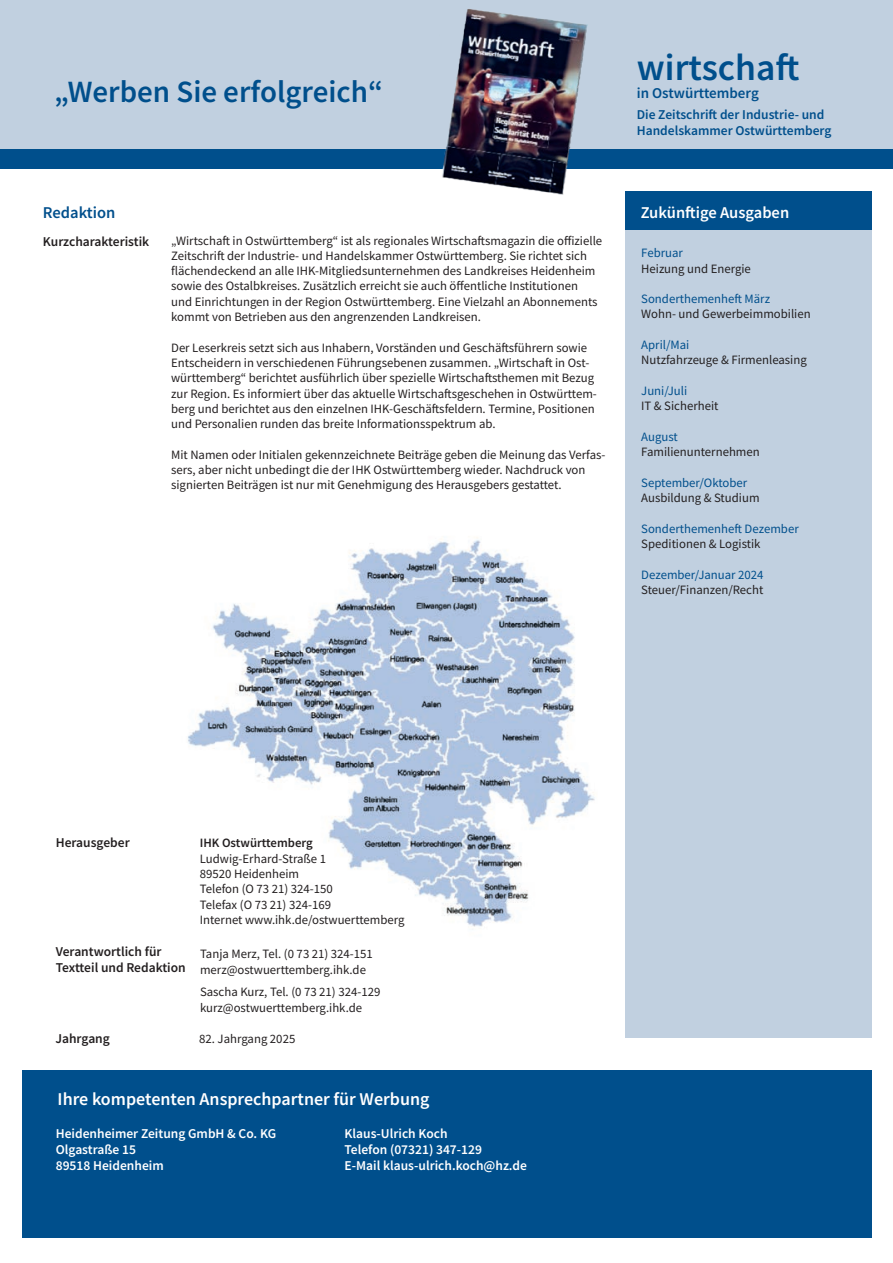
<style>
.page{position:relative;width:893px;height:1263px;background:#fff}
.page>*{position:absolute;margin:0;border:0;box-sizing:border-box;transform-origin:0 0}
.t1{font:600 37.5px "Source Sans Pro";color:#004f8c}
.t2{font:600 30.9px "Source Sans Pro";color:#004f8c}
.t3{font:600 18px "Source Sans Pro";color:#fff}
.t4{font:600 16.5px "Source Sans Pro";color:#fff}
.t5{font:600 16.5px "Source Sans Pro";color:#004f8c}
.t6{font:600 15px "Source Sans Pro";color:#004f8c}
.t7{font:600 13.5px/16.2px "Source Sans Pro";color:#fff}
.t8{font:600 13.5px/16.2px "Source Sans Pro";color:#231f20}
.t9{font:600 13.5px/16.2px "Source Sans Pro";color:#004f8c}
.t10{font:12.75px/15.3px "Source Sans Pro";color:#231f20}
.t11{font:12.75px "Source Sans Pro";color:#004f8c}
.t12{font:600 12.75px "Source Sans Pro";color:#231f20}
</style>
<div class="page">
<div style="left:0;top:0;width:893px;height:149px;background:#c1d0e0"></div>
<img style="left:188px;top:537px;width:407px;height:390px">
<div style="left:625px;top:228px;width:247px;height:809px;background:#c1d0e0"></div>
<div style="left:625px;top:191px;width:247px;height:39px;background:#004f8c"></div>
<div style="left:22px;top:1070px;width:850px;height:167px;background:#004f8c"></div>
<div style="left:0;top:149px;width:893px;height:19px;background:#004f8c"></div>
<img style="left:424px;top:9px;width:178px;height:186px">
<h2 class="t2" style="left:54px;top:72px;width:331px">„Werben Sie erfolgreich“</h2>
<p class="t5" style="left:43px;top:202px;width:74px">Redaktion</p>
<p class="t8" style="left:43px;top:233px;width:108px">Kurzcharakteristik</p>
<p class="t10" style="left:171px;top:233px;width:433px">„Wirtschaft in Ostwürttemberg“ ist als regionales Wirtschaftsmagazin die offizielle Zeitschrift der Industrie- und Handelskammer Ostwürttemberg. Sie richtet sich flächendeckend an alle IHK-Mitgliedsunternehmen des Landkreises Heidenheim sowie des Ostalbkreises. Zusätzlich erreicht sie auch öffentliche Institutionen und Einrichtungen in der Region Ostwürttemberg. Eine Vielzahl an Abonnements kommt von Betrieben aus den angrenzenden Landkreisen.</p>
<p class="t10" style="left:171px;top:340px;width:427px">Der Leserkreis setzt sich aus Inhabern, Vorständen und Geschäftsführern sowie Entscheidern in verschiedenen Führungsebenen zusammen. „Wirtschaft in Ost&shy;württemberg“ berichtet ausführlich über spezielle Wirtschaftsthemen mit Bezug zur Region. Es informiert über das aktuelle Wirtschaftsgeschehen in Ostwürttem&shy;berg und berichtet aus den einzelnen IHK-Geschäftsfeldern. Termine, Positionen und Personalien runden das breite Informationsspektrum ab.</p>
<p class="t10" style="left:171px;top:447px;width:436px">Mit Namen oder Initialen gekennzeichnete Beiträge geben die Meinung das Verfas&shy;sers, aber nicht unbedingt die der IHK Ostwürttemberg wieder. Nachdruck von signierten Beiträgen ist nur mit Genehmigung des Herausgebers gestattet.</p>
<h1 class="t1" style="left:637px;top:43px;width:164px">wirtschaft</h1>
<p class="t6" style="left:637px;top:83px;width:124px">in Ostwürttemberg</p>
<p class="t9" style="left:637px;top:106px;width:196px">Die Zeitschrift der Industrie- und<br>Handelskammer Ostwürttemberg</p>
<p class="t4" style="left:641px;top:202px;width:150px">Zukünftige Ausgaben</p>
<p class="t11" style="left:641px;top:245px;width:43px">Februar</p>
<p class="t10" style="left:641px;top:261px;width:111px">Heizung und Energie</p>
<p class="t11" style="left:641px;top:291px;width:130px">Sonderthemenheft März</p>
<p class="t10" style="left:641px;top:306px;width:171px">Wohn- und Gewerbeimmobilien</p>
<p class="t11" style="left:641px;top:337px;width:50px">April/Mai</p>
<p class="t10" style="left:641px;top:352px;width:167px">Nutzfahrzeuge &amp; Firmenleasing</p>
<p class="t11" style="left:641px;top:383px;width:48px">Juni/Juli</p>
<p class="t10" style="left:641px;top:398px;width:79px">IT &amp; Sicherheit</p>
<p class="t11" style="left:641px;top:428px;width:38px">August</p>
<p class="t10" style="left:641px;top:444px;width:120px">Familienunternehmen</p>
<p class="t11" style="left:641px;top:474px;width:108px">September/Oktober</p>
<p class="t10" style="left:641px;top:490px;width:120px">Ausbildung &amp; Studium</p>
<p class="t11" style="left:641px;top:520px;width:159px">Sonderthemenheft Dezember</p>
<p class="t10" style="left:641px;top:536px;width:121px">Speditionen &amp; Logistik</p>
<p class="t11" style="left:641px;top:566px;width:124px">Dezember/Januar 2024</p>
<p class="t10" style="left:641px;top:582px;width:124px">Steuer/Finanzen/Recht</p>
<p class="t8" style="left:56px;top:835px;width:75px">Herausgeber</p>
<p class="t12" style="left:200px;top:835px;width:114px">IHK Ostwürttemberg</p>
<p class="t10" style="left:200px;top:851px;width:206px">Ludwig-Erhard-Straße 1<br>89520 Heidenheim<br>Telefon (O 73 21) 324-150<br>Telefax (O 73 21) 324-169<br>Internet www.ihk.de/ostwuerttemberg</p>
<p class="t8" style="left:56px;top:943px;width:131px">Verantwortlich für<br>Textteil und Redaktion</p>
<p class="t10" style="left:200px;top:946px;width:174px">Tanja Merz, Tel. (0 73 21) 324-151 merz@ostwuerttemberg.ihk.de</p>
<p class="t10" style="left:200px;top:984px;width:182px">Sascha Kurz, Tel. (0 73 21) 324-129 kurz@ostwuerttemberg.ihk.de</p>
<p class="t8" style="left:55px;top:1031px;width:56px">Jahrgang</p>
<p class="t10" style="left:199px;top:1031px;width:98px">82. Jahrgang 2025</p>
<h3 class="t3" style="left:58px;top:1087px;width:373px">Ihre kompetenten Ansprechpartner für Werbung</h3>
<p class="t7" style="left:56px;top:1125px;width:222px">Heidenheimer Zeitung GmbH &amp; Co. KG<br>Olgastraße 15<br>89518 Heidenheim</p>
<p class="t7" style="left:344px;top:1125px;width:184px">Klaus-Ulrich Koch<br>Telefon (07321) 347-129<br>E-Mail klaus-ulrich.koch@hz.de</p>
</div>
